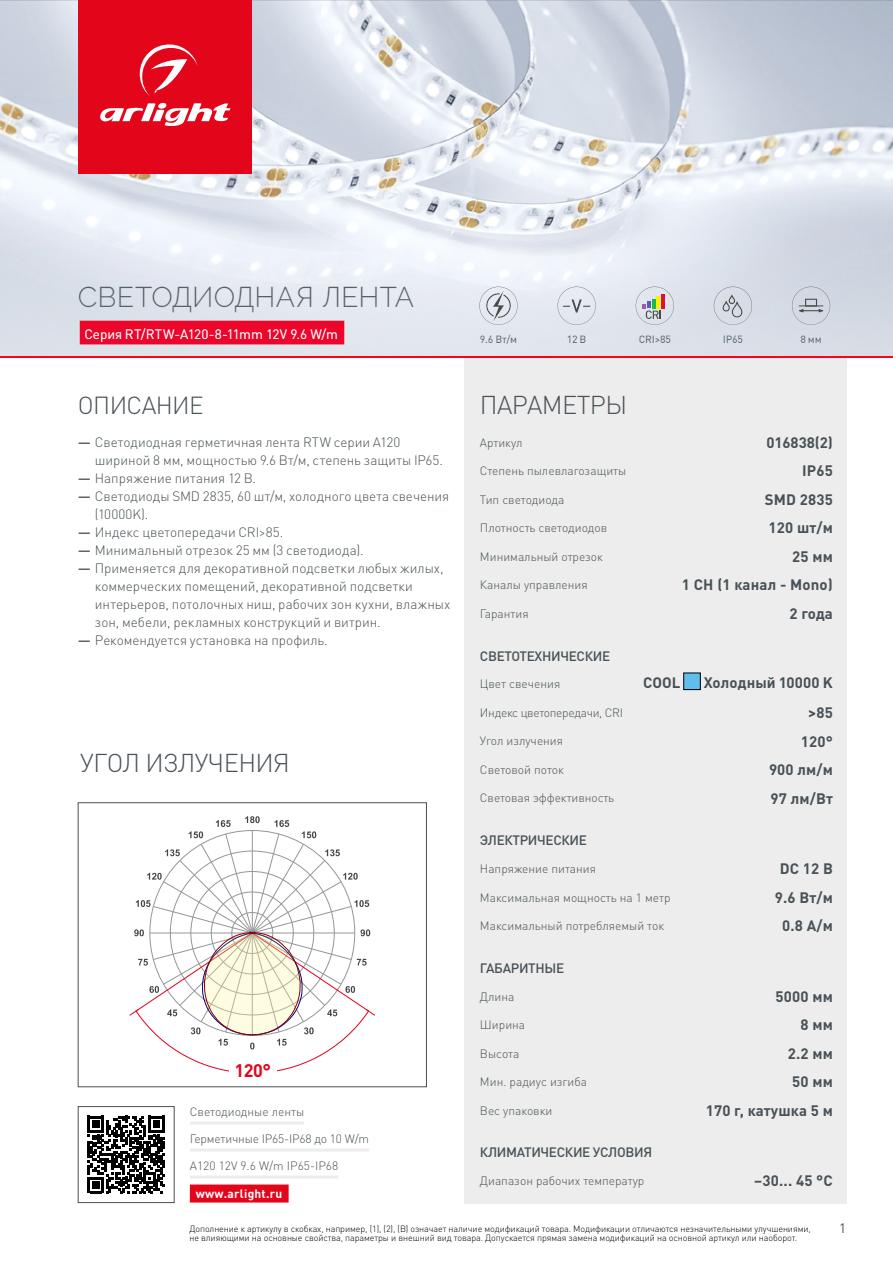
<style>
.page{position:relative;width:893px;height:1263px;background:#fff}
.page>*{position:absolute;margin:0;border:0;box-sizing:border-box;transform-origin:0 0}
.t1{font:300 28.5px "Raleway";letter-spacing:.005em;color:#485156}
.t2{font:300 25.5px "DIN Pro";letter-spacing:-.025em;color:#485156}
.t3{font:300 24.45px "DIN Pro";letter-spacing:-.025em;color:#485156}
.t4{font:700 18px "DIN Pro";color:#e40521}
.t5{font:700 15px "DIN Pro";letter-spacing:.01em;color:#485156}
.t6{font:300 13.5px/18px "DIN Pro";color:#485156}
.t7{font:500 13.5px "DIN Pro";letter-spacing:-.025em;color:#485156}
.t8{font:13.5px "DIN Pro";color:#fff}
.t9{font:13.5px "DIN Pro";color:#485156}
.t10{font:300 12px "DIN Pro";color:#485156}
.t11{font:300 12px "DIN Pro";letter-spacing:-.025em;color:#485156}
.t12{font:700 12px "DIN Pro";letter-spacing:.02em;color:#fff}
.t13{font:500 10.5px "DIN Pro";letter-spacing:-.025em;color:#485156}
.t14{font:300 9px/9px "DIN Pro";letter-spacing:-.01em;color:#000}
.s1{font-weight:500}
</style>
<div class="page">
<div style="left:464px;top:357px;width:383px;height:846px;background:#ededed"></div>
<div style="left:684px;top:673px;width:16px;height:17px;background:#60beec"></div>
<div style="left:683px;top:673px;width:17px;height:17px;border:1px solid #000"></div>
<img style="left:0;top:0;width:893px;height:195px">
<svg style="left:88px;top:1116px;width:77px;height:77px"></svg>
<div style="left:78px;top:1106px;width:96px;height:97px;border:1px solid #485156"></div>
<hr style="left:190px;top:1121px;width:114px;height:3px;background:#ededed">
<hr style="left:190px;top:1148px;width:179px;height:3px;background:#ededed">
<hr style="left:190px;top:1175px;width:148px;height:3px;background:#ededed">
<div style="left:190px;top:1184px;width:99px;height:18px;background:#e3051a"></div>
<svg style="left:130px;top:816px;width:245px;height:256px"></svg>
<div style="left:78px;top:802px;width:349px;height:285px;border:1px solid #485156"></div>
<div style="left:229px;top:1057px;width:47px;height:26px;background:#fff"></div>
<div style="left:78px;top:0;width:174px;height:174px;background:#e3051a"></div>
<svg style="left:100px;top:103px;width:130px;height:23px"></svg>
<svg style="left:139px;top:44px;width:59px;height:52px"></svg>
<svg style="left:0;top:195px;width:893px;height:162px;background:#e1dae3"></svg>
<hr style="left:0;top:357px;width:893px;height:1px;background:#ff0019">
<h1 class="t1" style="left:78px;top:280px;width:338px">СВЕТОДИОДНАЯ ЛЕНТА</h1>
<p class="t8" style="left:84px;top:324px;width:255px">Серия RT/RTW-A120-8-11mm 12V 9.6 W/m</p>
<h3 class="t3" style="left:78px;top:388px;width:127px">ОПИСАНИЕ</h3>
<p class="t6" style="left:95px;top:432px;width:349px;text-indent:-17px"><span class="s1">—</span> Светодиодная герметичная лента RTW серии A120 шириной 8 мм, мощностью 9.6 Вт/м, степень защиты IP65.</p>
<p class="t6" style="left:78px;top:468px;width:180px"><span class="s1">—</span> Напряжение питания 12 В.</p>
<p class="t6" style="left:95px;top:486px;width:356px;text-indent:-17px"><span class="s1">—</span> Светодиоды SMD 2835, 60 шт/м, холодного цвета свечения (10000K).</p>
<p class="t6" style="left:78px;top:522px;width:207px"><span class="s1">—</span> Индекс цветопередачи CRI&gt;85.</p>
<p class="t6" style="left:78px;top:540px;width:287px"><span class="s1">—</span> Минимальный отрезок 25 мм (3 светодиода).</p>
<p class="t6" style="left:95px;top:558px;width:357px;text-indent:-17px"><span class="s1">—</span> Применяется для декоративной подсветки любых жилых, коммерческих помещений, декоративной подсветки интерьеров, потолочных ниш, рабочих зон кухни, влажных зон, мебели, рекламных конструкций и витрин.</p>
<p class="t6" style="left:78px;top:630px;width:251px"><span class="s1">—</span> Рекомендуется установка на профиль.</p>
<h2 class="t2" style="left:80px;top:745px;width:211px">УГОЛ ИЗЛУЧЕНИЯ</h2>
<h3 class="t4" style="left:234px;top:1058px;width:38px">120°</h3>
<p class="t10" style="left:190px;top:1103px;width:116px">Светодиодные ленты</p>
<p class="t10" style="left:190px;top:1130px;width:181px">Герметичные IP65-IP68 до 10 W/m</p>
<p class="t10" style="left:190px;top:1157px;width:150px">A120 12V 9.6 W/m IP65-IP68</p>
<p class="t12" style="left:196px;top:1185px;width:88px">www.arlight.ru</p>
<p class="t13" style="left:480px;top:332px;width:39px">9.6 Вт/м</p>
<p class="t13" style="left:567px;top:332px;width:21px">12 В</p>
<p class="t13" style="left:639px;top:332px;width:34px">CRI&gt;85</p>
<p class="t13" style="left:723px;top:332px;width:22px">IP65</p>
<p class="t13" style="left:800px;top:332px;width:23px">8 мм</p>
<h2 class="t2" style="left:480px;top:388px;width:149px">ПАРАМЕТРЫ</h2>
<p class="t10" style="left:480px;top:434px;width:44px">Артикул</p>
<p class="t5" style="left:766px;top:432px;width:68px">016838(2)</p>
<p class="t10" style="left:480px;top:463px;width:148px">Степень пылевлагозащиты</p>
<p class="t5" style="left:802px;top:461px;width:32px">IP65</p>
<p class="t10" style="left:480px;top:491px;width:86px">Тип светодиода</p>
<p class="t5" style="left:765px;top:489px;width:70px">SMD 2835</p>
<p class="t10" style="left:480px;top:520px;width:129px">Плотность светодиодов</p>
<p class="t5" style="left:769px;top:518px;width:66px">120 шт/м</p>
<p class="t10" style="left:480px;top:548px;width:124px">Минимальный отрезок</p>
<p class="t5" style="left:792px;top:546px;width:42px">25 мм</p>
<p class="t10" style="left:480px;top:577px;width:109px">Каналы управления</p>
<p class="t5" style="left:682px;top:575px;width:152px">1 CH (1 канал - Mono)</p>
<p class="t10" style="left:480px;top:605px;width:50px">Гарантия</p>
<p class="t5" style="left:789px;top:603px;width:45px">2 года</p>
<p class="t7" style="left:480px;top:646px;width:132px">СВЕТОТЕХНИЧЕСКИЕ</p>
<p class="t10" style="left:480px;top:676px;width:82px">Цвет свечения</p>
<p class="t5" style="left:643px;top:672px;width:39px">COOL</p>
<p class="t5" style="left:704px;top:672px;width:131px">Холодный 10000 K</p>
<p class="t11" style="left:480px;top:704px;width:145px">Индекс цветопередачи, CRI</p>
<p class="t5" style="left:808px;top:702px;width:26px">&gt;85</p>
<p class="t10" style="left:480px;top:733px;width:85px">Угол излучения</p>
<p class="t5" style="left:801px;top:731px;width:34px">120°</p>
<p class="t10" style="left:480px;top:761px;width:86px">Световой поток</p>
<p class="t5" style="left:769px;top:759px;width:65px">900 лм/м</p>
<p class="t10" style="left:480px;top:790px;width:136px">Световая эффективность</p>
<p class="t5" style="left:771px;top:788px;width:64px">97 лм/Вт</p>
<p class="t7" style="left:480px;top:831px;width:109px">ЭЛЕКТРИЧЕСКИЕ</p>
<p class="t10" style="left:480px;top:860px;width:118px">Напряжение питания</p>
<p class="t5" style="left:780px;top:858px;width:55px">DC 12 В</p>
<p class="t10" style="left:480px;top:889px;width:192px">Максимальная мощность на 1 метр</p>
<p class="t5" style="left:775px;top:887px;width:60px">9.6 Вт/м</p>
<p class="t10" style="left:480px;top:917px;width:186px">Максимальный потребляемый ток</p>
<p class="t5" style="left:782px;top:915px;width:52px">0.8 А/м</p>
<p class="t7" style="left:480px;top:959px;width:86px">ГАБАРИТНЫЕ</p>
<p class="t10" style="left:480px;top:988px;width:36px">Длина</p>
<p class="t5" style="left:776px;top:986px;width:59px">5000 мм</p>
<p class="t10" style="left:480px;top:1017px;width:47px">Ширина</p>
<p class="t5" style="left:800px;top:1015px;width:34px">8 мм</p>
<p class="t10" style="left:480px;top:1045px;width:41px">Высота</p>
<p class="t5" style="left:788px;top:1043px;width:47px">2.2 мм</p>
<p class="t10" style="left:480px;top:1074px;width:109px">Мин. радиус изгиба</p>
<p class="t5" style="left:792px;top:1072px;width:42px">50 мм</p>
<p class="t10" style="left:480px;top:1102px;width:74px">Вес упаковки</p>
<p class="t5" style="left:706px;top:1100px;width:129px">170 г, катушка 5 м</p>
<p class="t7" style="left:480px;top:1143px;width:174px">КЛИМАТИЧЕСКИЕ УСЛОВИЯ</p>
<p class="t10" style="left:480px;top:1173px;width:166px">Диапазон рабочих температур</p>
<p class="t5" style="left:754px;top:1171px;width:80px">–30... 45 °C</p>
<p class="t14" style="left:189px;top:1224px;width:623px">Дополнение к артикулу в скобках, например, (1), (2), (B) означает наличие модификаций товара. Модификации отличаются незначительными улучшениями, не влияющими на основные свойства, параметры и внешний вид товара. Допускается прямая замена модификаций на основной артикул или наоборот.</p>
<p class="t9" style="left:839px;top:1219px;width:9px">1</p>
</div>
